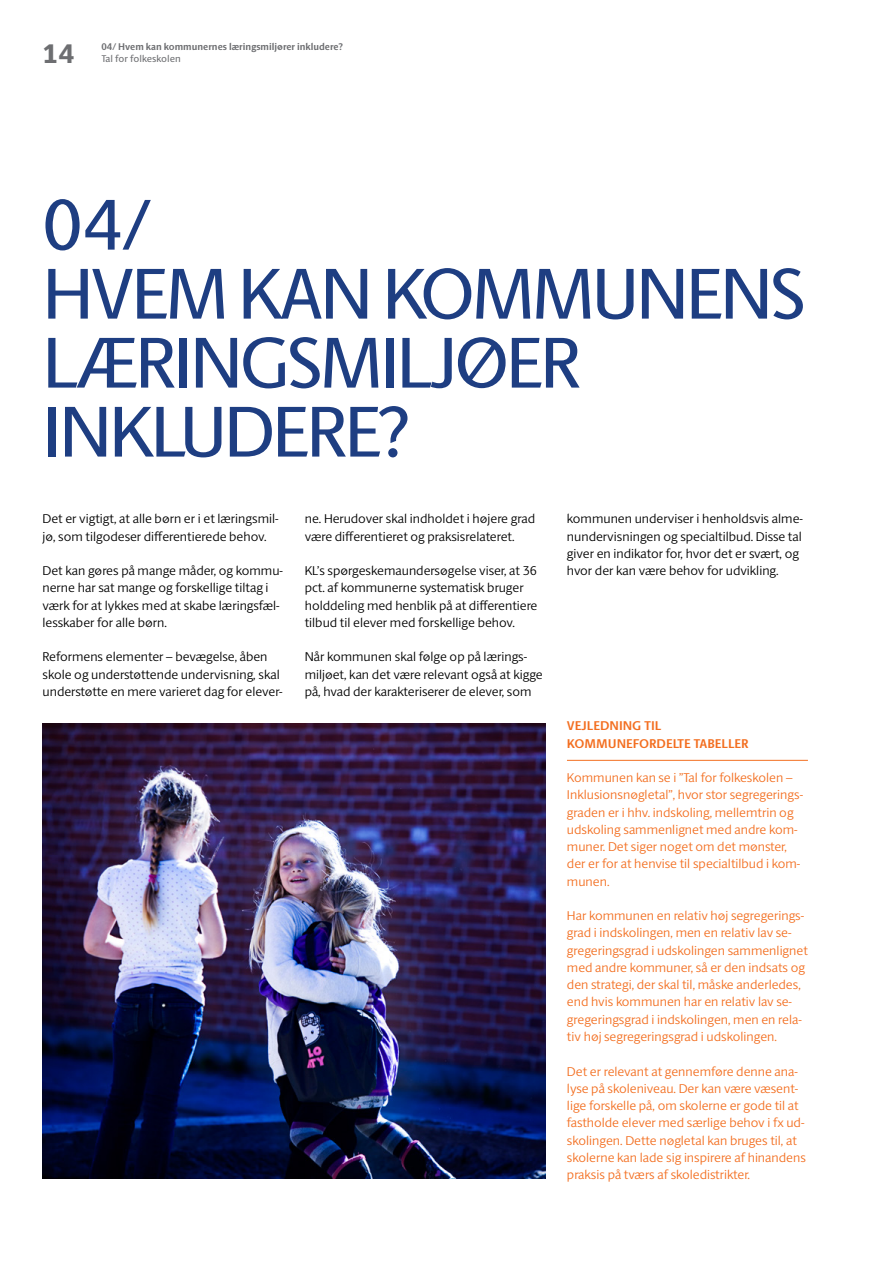
<style>
.page{position:relative;width:893px;height:1263px;background:#fff}
.page>*{position:absolute;margin:0;border:0;box-sizing:border-box;transform-origin:0 0}
.t1{font:72px/69px "ID Sans";letter-spacing:-.04em;color:#1e3e82}
.t2{font:800 27px "ID Sans";color:#6d6e71}
.t3{font:300 12.75px/17.2px "ID Sans";color:#000}
.t4{font:300 12.75px/17.2px "ID Sans";color:#f36f21}
.t5{font:700 12.75px/17.2px "ID Sans";color:#f36f21}
.t6{font:700 9.75px "ID Sans";color:#6d6e71}
.t7{font:9.75px "ID Sans";color:#6d6e71}
</style>
<div class="page">
<hr style="left:567px;top:760px;width:241px;height:1px;background:#f36f21">
<img style="left:43px;top:723px;width:503px;height:456px">
<h2 class="t2" style="left:43px;top:37px;width:33px">14</h2>
<p class="t6" style="left:102px;top:41px;width:243px">04/ Hvem kan kommunernes læringsmiljører inkludere?</p>
<p class="t7" style="left:102px;top:53px;width:81px">Tal for folkeskolen</p>
<h1 class="t1" style="left:43px;top:191px;width:765px">04/<br>HVEM KAN KOMMUNENS<br>LÆRINGSMILJØER<br>INKLUDERE?</h1>
<p class="t3" style="left:43px;top:510px;width:238px">Det er vigtigt, at alle børn er i et læringsmil&shy;jø, som tilgodeser differentierede behov.</p>
<p class="t3" style="left:43px;top:562px;width:242px">Det kan gøres på mange måder, og kommu&shy;nerne har sat mange og forskellige tiltag i værk for at lykkes med at skabe læringsfæl&shy;lesskaber for alle børn.</p>
<p class="t3" style="left:43px;top:648px;width:242px">Reformens elementer – bevægelse, åben skole og understøttende undervisning, skal understøtte en mere varieret dag for elever-</p>
<p class="t3" style="left:305px;top:510px;width:232px">ne. Herudover skal indholdet i højere grad være differentieret og praksisrelateret.</p>
<p class="t3" style="left:305px;top:562px;width:234px">KL’s spørgeskemaundersøgelse viser, at 36 pct. af kommunerne systematisk bruger holddeling med henblik på at differentiere tilbud til elever med forskellige behov.</p>
<p class="t3" style="left:305px;top:648px;width:240px">Når kommunen skal følge op på lærings&shy;miljøet, kan det være relevant også at kigge på, hvad der karakteriserer de elever, som</p>
<p class="t3" style="left:567px;top:510px;width:237px">kommunen underviser i henholdsvis alme&shy;nundervisningen og specialtilbud. Disse tal giver en indikator for, hvor det er svært, og hvor der kan være behov for udvikling.</p>
<p class="t5" style="left:567px;top:717px;width:183px">VEJLEDNING TIL<br>KOMMUNEFORDELTE TABELLER</p>
<p class="t4" style="left:567px;top:769px;width:238px">Kommunen kan se i ”Tal for folkeskolen – Inklusionsnøgletal”, hvor stor segregerings&shy;graden er i hhv. indskoling, mellemtrin og udskoling sammenlignet med andre kom&shy;muner. Det siger noget om det mønster, der er for at henvise til specialtilbud i kom&shy;munen.</p>
<p class="t4" style="left:567px;top:907px;width:242px">Har kommunen en relativ høj segregerings&shy;grad i indskolingen, men en relativ lav se&shy;gregeringsgrad i udskolingen sammenlignet med andre kommuner, så er den indsats og den strategi, der skal til, måske anderledes, end hvis kommunen har en relativ lav se&shy;gregeringsgrad i indskolingen, men en rela&shy;tiv høj segregeringsgrad i udskolingen.</p>
<p class="t4" style="left:567px;top:1062px;width:240px">Det er relevant at gennemføre denne ana&shy;lyse på skoleniveau. Der kan være væsent&shy;lige forskelle på, om skolerne er gode til at fastholde elever med særlige behov i fx ud&shy;skolingen. Dette nøgletal kan bruges til, at skolerne kan lade sig inspirere af hinandens praksis på tværs af skoledistrikter.</p>
</div>
